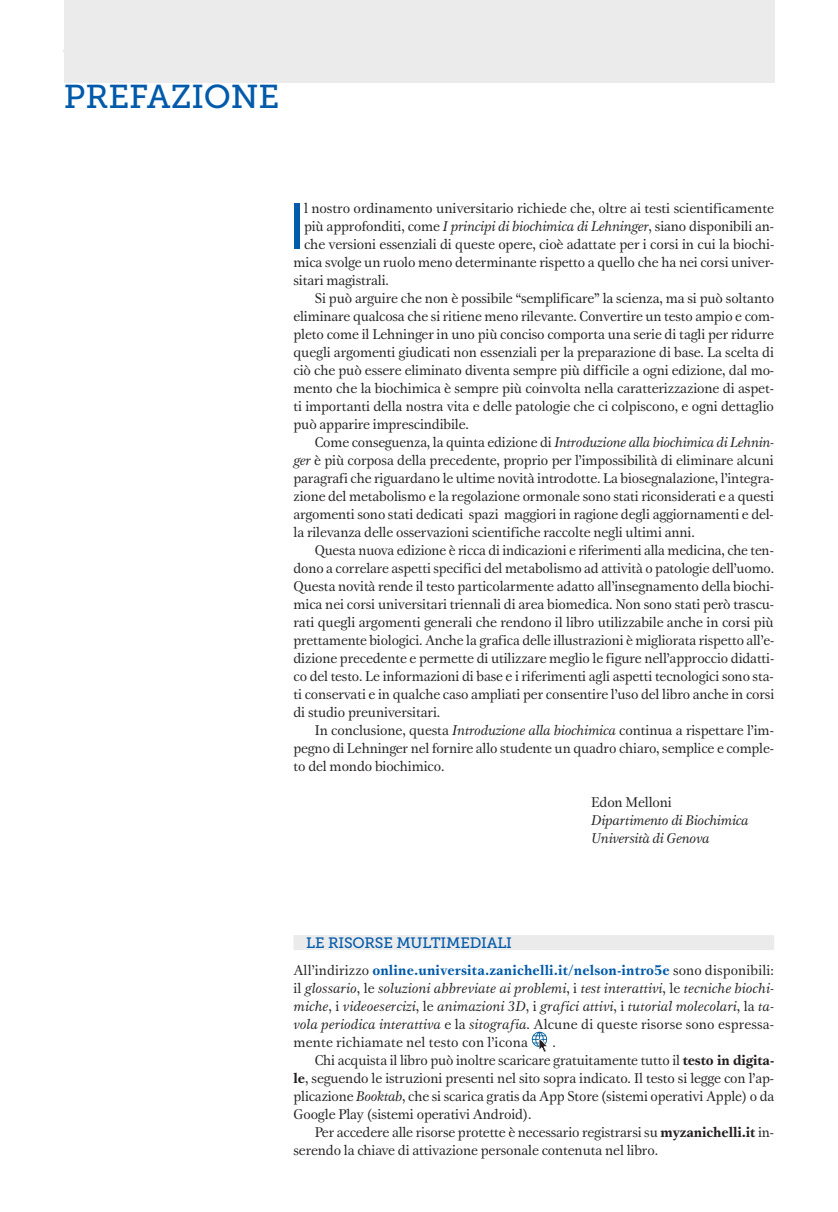
<style>
.page{position:relative;width:838px;height:1212px;background:#fff}
.page>*{position:absolute;margin:0;border:0;box-sizing:border-box;transform-origin:0 0}
.t1{font:68.1px "Myriad Pro";color:#015aaa}
.t2{font:33px "Museo Slab 500";color:#015aaa}
.t3{font:15px "Museo Slab 500";letter-spacing:-.01em;color:#015aaa}
.t4{font:14.7px "Gamma ITC";letter-spacing:-.01em;color:#231f20}
.t5{font:italic 14.7px/18px "Gamma ITC";letter-spacing:-.01em;color:#231f20}
.s1{font-style:italic}
.s2{font-style:normal}
.s3{font-weight:700;font-style:normal;color:#015aaa}
.s4{font-weight:700}
</style>
<div class="page">
<div style="left:64px;top:0;width:710px;height:83px;background:#ebebec"></div>
<div style="left:293px;top:935px;width:481px;height:15px;background:#ebebec"></div>
<div style="left:531px;top:1031px;width:16px;height:16px;border:1px solid #fff;border-radius:50%"></div>
<svg style="left:532px;top:1032px;width:15px;height:20px"></svg>
<h2 class="t2" style="left:64px;top:79px;width:217px">PREFAZIONE</h2>
<h1 class="t1" style="left:288px;top:189px;width:18px">I</h1>
<p class="t4" style="left:304px;top:199px;width:471px">l nostro ordinamento universitario richiede che, oltre ai testi scientificamente</p>
<p class="t4" style="left:304px;top:217px;width:472px">più approfonditi, come <span class="s1">I principi di biochimica di Lehninger</span>, siano disponibili an-</p>
<p class="t4" style="left:304px;top:235px;width:472px">che versioni essenziali di queste opere, cioè adattate per i corsi in cui la biochi-</p>
<p class="t4" style="left:293px;top:253px;width:482px">mica svolge un ruolo meno determinante rispetto a quello che ha nei corsi univer-</p>
<p class="t4" style="left:293px;top:271px;width:97px">sitari magistrali.</p>
<p class="t4" style="left:315px;top:289px;width:461px">Si può arguire che non è possibile “semplificare” la scienza, ma si può soltanto</p>
<p class="t4" style="left:293px;top:307px;width:482px">eliminare qualcosa che si ritiene meno rilevante. Convertire un testo ampio e com-</p>
<p class="t4" style="left:293px;top:325px;width:482px">pleto come il Lehninger in uno più conciso comporta una serie di tagli per ridurre</p>
<p class="t4" style="left:293px;top:343px;width:482px">quegli argomenti giudicati non essenziali per la preparazione di base. La scelta di</p>
<p class="t4" style="left:293px;top:361px;width:482px">ciò che può essere eliminato diventa sempre più difficile a ogni edizione, dal mo-</p>
<p class="t4" style="left:293px;top:379px;width:482px">mento che la biochimica è sempre più coinvolta nella caratterizzazione di aspet-</p>
<p class="t4" style="left:293px;top:397px;width:482px">ti importanti della nostra vita e delle patologie che ci colpiscono, e ogni dettaglio</p>
<p class="t4" style="left:293px;top:415px;width:177px">può apparire imprescindibile.</p>
<p class="t5" style="left:315px;top:433px;width:461px"><span class="s2">Come conseguenza, la quinta edizione di</span> Introduzione alla biochimica di Lehnin-</p>
<p class="t4" style="left:293px;top:451px;width:482px"><span class="s1">ger</span> è più corposa della precedente, proprio per l’impossibilità di eliminare alcuni</p>
<p class="t4" style="left:293px;top:469px;width:482px">paragrafi che riguardano le ultime novità introdotte. La biosegnalazione, l’integra-</p>
<p class="t4" style="left:293px;top:487px;width:482px">zione del metabolismo e la regolazione ormonale sono stati riconsiderati e a questi</p>
<p class="t4" style="left:293px;top:505px;width:482px">argomenti sono stati dedicati spazi maggiori in ragione degli aggiornamenti e del-</p>
<p class="t4" style="left:293px;top:523px;width:403px">la rilevanza delle osservazioni scientifiche raccolte negli ultimi anni.</p>
<p class="t4" style="left:315px;top:541px;width:461px">Questa nuova edizione è ricca di indicazioni e riferimenti alla medicina, che ten-</p>
<p class="t4" style="left:293px;top:559px;width:482px">dono a correlare aspetti specifici del metabolismo ad attività o patologie dell’uomo.</p>
<p class="t4" style="left:293px;top:577px;width:482px">Questa novità rende il testo particolarmente adatto all’insegnamento della biochi-</p>
<p class="t4" style="left:293px;top:595px;width:482px">mica nei corsi universitari triennali di area biomedica. Non sono stati però trascu-</p>
<p class="t4" style="left:293px;top:613px;width:482px">rati quegli argomenti generali che rendono il libro utilizzabile anche in corsi più</p>
<p class="t4" style="left:293px;top:631px;width:482px">prettamente biologici. Anche la grafica delle illustrazioni è migliorata rispetto all’e-</p>
<p class="t4" style="left:293px;top:649px;width:482px">dizione precedente e permette di utilizzare meglio le figure nell’approccio didatti-</p>
<p class="t4" style="left:293px;top:667px;width:482px">co del testo. Le informazioni di base e i riferimenti agli aspetti tecnologici sono sta-</p>
<p class="t4" style="left:293px;top:685px;width:482px">ti conservati e in qualche caso ampliati per consentire l’uso del libro anche in corsi</p>
<p class="t4" style="left:293px;top:703px;width:148px">di studio preuniversitari.</p>
<p class="t4" style="left:315px;top:721px;width:461px">In conclusione, questa <span class="s1">Introduzione alla biochimica</span> continua a rispettare l’im-</p>
<p class="t4" style="left:293px;top:739px;width:482px">pegno di Lehninger nel fornire allo studente un quadro chiaro, semplice e comple-</p>
<p class="t4" style="left:293px;top:757px;width:152px">to del mondo biochimico.</p>
<p class="t4" style="left:591px;top:793px;width:82px">Edon Melloni</p>
<p class="t5" style="left:591px;top:811px;width:159px">Dipartimento di Biochimica<br>Università di Genova</p>
<p class="t3" style="left:306px;top:934px;width:184px">LE RISORSE MULTIMEDIALI</p>
<p class="t5" style="left:293px;top:961px;width:482px;text-align:justify"><span class="s2">All’indirizzo</span> <span class="s3">online.universita.zanichelli.it/nelson-intro5e</span> <span class="s2">sono disponibili: il</span> glossario<span class="s2">, le</span> soluzioni abbreviate ai problemi<span class="s2">, i</span> test interattivi<span class="s2">, le</span> tecniche biochi&shy;miche<span class="s2">, i</span> videoesercizi<span class="s2">, le</span> animazioni 3D<span class="s2">, i</span> grafici attivi<span class="s2">, i</span> tutorial molecolari<span class="s2">, la</span> ta&shy;vola periodica interattiva <span class="s2">e la</span> sitografia<span class="s2">. Alcune di queste risorse sono espressa&shy;mente richiamate nel testo con l’icona</span></p>
<p class="t4" style="left:552px;top:1033px;width:5px">.</p>
<p class="t4" style="left:315px;top:1051px;width:461px">Chi acquista il libro può inoltre scaricare gratuitamente tutto il <span class="s4">testo in digita-</span></p>
<p class="t4" style="left:293px;top:1069px;width:482px"><span class="s4">le</span>, seguendo le istruzioni presenti nel sito sopra indicato. Il testo si legge con l’ap-</p>
<p class="t4" style="left:293px;top:1087px;width:482px">plicazione <span class="s1">Booktab</span>, che si scarica gratis da App Store (sistemi operativi Apple) o da</p>
<p class="t4" style="left:293px;top:1105px;width:239px">Google Play (sistemi operativi Android).</p>
<p class="t4" style="left:315px;top:1123px;width:461px">Per accedere alle risorse protette è necessario registrarsi su <span class="s4">myzanichelli.it</span> in-</p>
<p class="t4" style="left:293px;top:1141px;width:366px">serendo la chiave di attivazione personale contenuta nel libro.</p>
</div>
